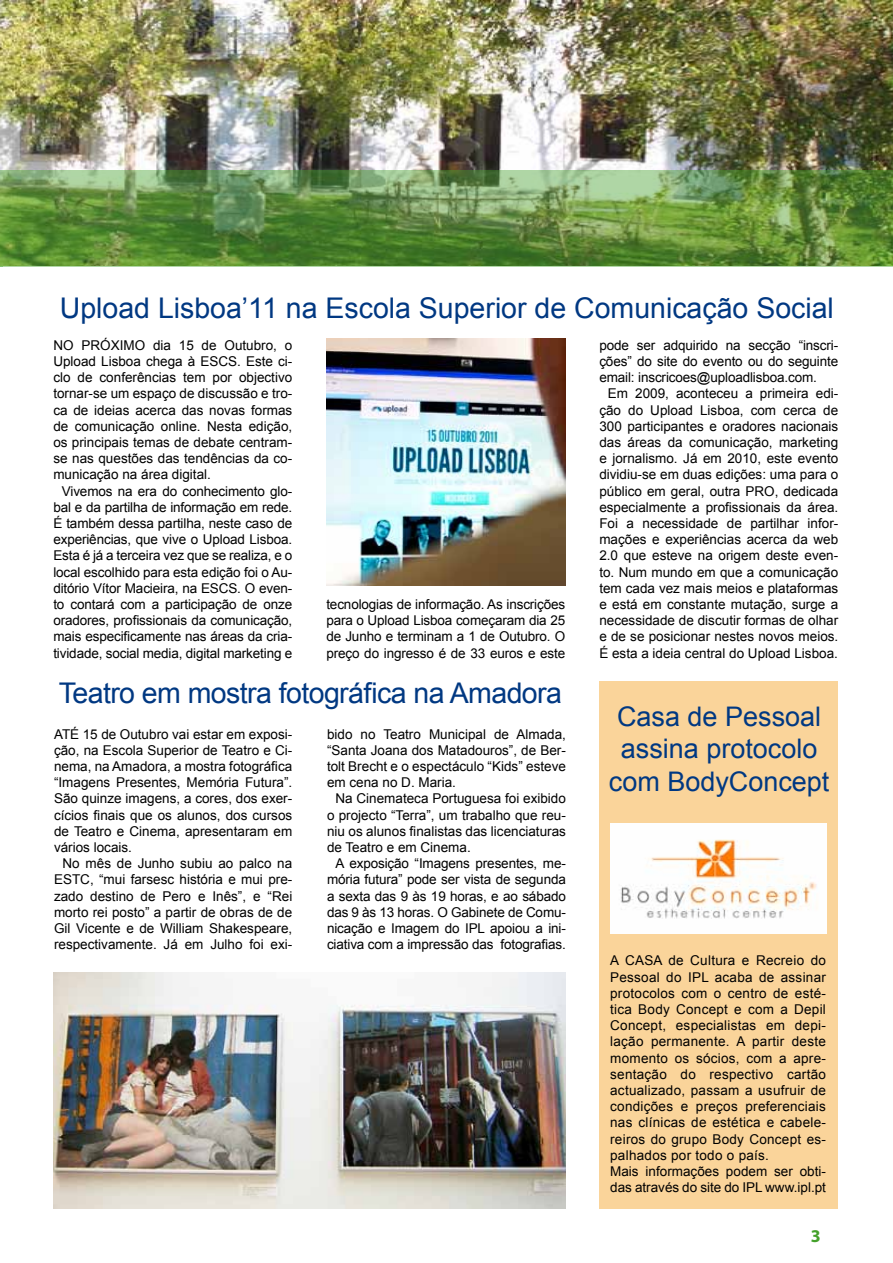
<style>
.page{position:relative;width:893px;height:1263px;background:#fff}
.page>*{position:absolute;margin:0;border:0;box-sizing:border-box;transform-origin:0 0}
.t1{font:28.5px "Arial";color:#003882}
.t2{font:28.5px "Arial";letter-spacing:-.02em;color:#003882}
.t3{font:27px/32.4px "Arial";color:#003882;text-align:center}
.t4{font:700 18px "Myriad Pro";color:#44a12b}
.t5{font:13.5px/16.2px "Arial";color:#000;text-align:justify}
.t6{font:13.5px/16.2px "Arial";letter-spacing:.02em;color:#000}
</style>
<div class="page">
<img style="left:0;top:0;width:893px;height:170px">
<svg style="left:0;top:170px;width:893px;height:96px;background:#658f46"></svg>
<div style="left:599px;top:682px;width:239px;height:527px;background:#fad49a"></div>
<img style="left:53px;top:972px;width:512px;height:237px">
<img style="left:327px;top:339px;width:238px;height:247px">
<img style="left:610px;top:824px;width:216px;height:109px">
<h1 class="t1" style="left:60px;top:289px;width:776px">Upload Lisboa’11 na Escola Superior de Comunicação Social</h1>
<p class="t5" style="left:53px;top:337px;width:240px">NO PRÓXIMO dia 15 de Outubro, o Upload Lisboa chega à ESCS. Este ci&shy;clo de conferências tem por objectivo tornar-se um espaço de discussão e tro&shy;ca de ideias acerca das novas formas de comunicação online. Nesta edição, os principais temas de debate centram&shy;se nas questões das tendências da co&shy;municação na área digital.</p>
<p class="t5" style="left:53px;top:483px;width:240px;text-indent:9px">Vivemos na era do conhecimento glo&shy;bal e da partilha de informação em rede.<br>É também dessa partilha, neste caso de experiências, que vive o Upload Lisboa.<br>Esta é já a terceira vez que se realiza, e o local escolhido para esta edição foi o Au&shy;ditório Vítor Macieira, na ESCS. O even&shy;to contará com a participação de onze oradores, profissionais da comunicação, mais especificamente nas áreas da cria&shy;tividade, social media, digital marketing e</p>
<p class="t5" style="left:599px;top:337px;width:240px">pode ser adquirido na secção “inscri&shy;ções” do site do evento ou do seguinte email: inscricoes@uploadlisboa.com.</p>
<p class="t5" style="left:599px;top:386px;width:240px;text-indent:9px">Em 2009, aconteceu a primeira edi&shy;ção do Upload Lisboa, com cerca de 300 participantes e oradores nacionais das áreas da comunicação, marketing e jornalismo. Já em 2010, este evento dividiu-se em duas edições: uma para o público em geral, outra PRO, dedicada especialmente a profissionais da área.<br>Foi a necessidade de partilhar infor&shy;mações e experiências acerca da web 2.0 que esteve na origem deste even&shy;to. Num mundo em que a comunicação tem cada vez mais meios e plataformas e está em constante mutação, surge a necessidade de discutir formas de olhar e de se posicionar nestes novos meios.<br>É esta a ideia central do Upload Lisboa.</p>
<p class="t5" style="left:326px;top:596px;width:240px">tecnologias de informação. As inscrições para o Upload Lisboa começaram dia 25 de Junho e terminam a 1 de Outubro. O preço do ingresso é de 33 euros e este</p>
<h1 class="t2" style="left:59px;top:674px;width:505px">Teatro em mostra fotográfica na Amadora</h1>
<p class="t5" style="left:54px;top:726px;width:240px">ATÉ 15 de Outubro vai estar em exposi&shy;ção, na Escola Superior de Teatro e Ci&shy;nema, na Amadora, a mostra fotográfica “Imagens Presentes, Memória Futura”.<br>São quinze imagens, a cores, dos exer&shy;cícios finais que os alunos, dos cursos de Teatro e Cinema, apresentaram em vários locais.</p>
<p class="t5" style="left:54px;top:855px;width:240px;text-indent:9px">No mês de Junho subiu ao palco na ESTC, “mui farsesc história e mui pre&shy;zado destino de Pero e Inês”, e “Rei morto rei posto” a partir de obras de de Gil Vicente e de William Shakespeare, respectivamente. Já em Julho foi exi-</p>
<p class="t5" style="left:327px;top:726px;width:240px">bido no Teatro Municipal de Almada, “Santa Joana dos Matadouros”, de Ber&shy;tolt Brecht e o espectáculo “Kids” esteve em cena no D. Maria.</p>
<p class="t5" style="left:327px;top:791px;width:240px;text-indent:9px">Na Cinemateca Portuguesa foi exibido o projecto “Terra”, um trabalho que reu&shy;niu os alunos finalistas das licenciaturas de Teatro e em Cinema.</p>
<p class="t5" style="left:327px;top:855px;width:240px;text-indent:9px">A exposição “Imagens presentes, me&shy;mória futura” pode ser vista de segunda a sexta das 9 às 19 horas, e ao sábado das 9 às 13 horas. O Gabinete de Comu&shy;nicação e Imagem do IPL apoiou a ini&shy;ciativa com a impressão das fotografias.</p>
<h2 class="t3" style="left:609px;top:701px;width:222px">Casa de Pessoal assina protocolo com BodyConcept</h2>
<p class="t6" style="left:610px;top:953px;width:217px">A CASA de Cultura e Recreio do<br>Pessoal do IPL acaba de assinar protocolos com o centro de esté&shy;tica Body Concept e com a Depil<br>Concept, especialistas em depi&shy;lação permanente. A partir deste momento os sócios, com a apre&shy;sentação do respectivo cartão actualizado, passam a usufruir de condições e preços preferenciais nas clínicas de estética e cabele&shy;reiros do grupo Body Concept es&shy;palhados por todo o país.<br>Mais informações podem ser obti&shy;das através do site do IPL www.ipl.pt</p>
<h3 class="t4" style="left:811px;top:1224px;width:11px">3</h3>
</div>
